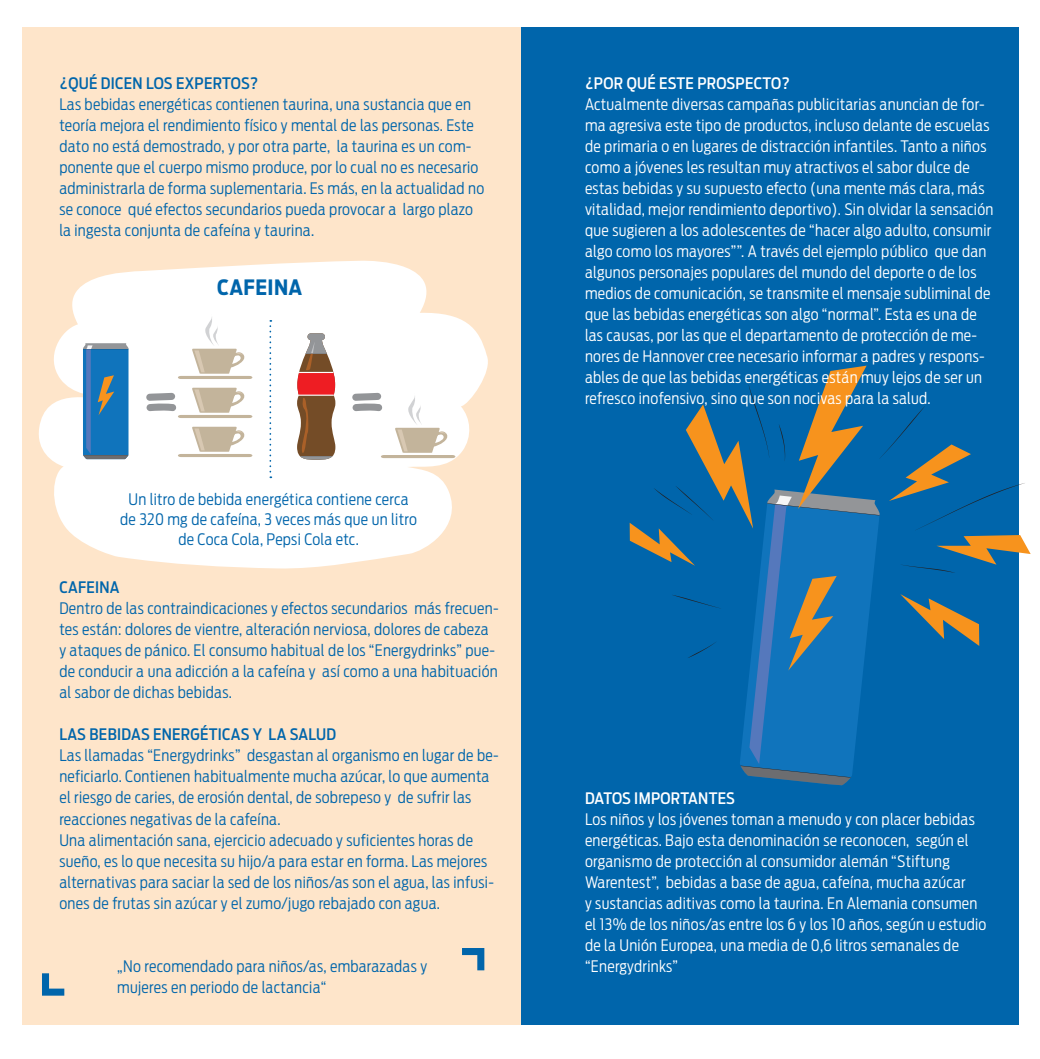
<style>
.page{position:relative;width:1040px;height:1059px;background:#fff}
.page>*{position:absolute;margin:0;border:0;box-sizing:border-box;transform-origin:0 0}
.t1{font:700 21px "Antenna Cond";letter-spacing:.02em;color:#0065ab}
.t2{font:300 15.75px/21px "Antenna Cond";letter-spacing:.02em;color:#0065ab}
.t3{font:300 15.75px/21px "Antenna Cond";letter-spacing:.02em;color:#fff}
.t4{font:500 15.75px "Antenna Cond";letter-spacing:.02em;color:#0065ab}
.t5{font:500 15.75px "Antenna Cond";letter-spacing:.02em;color:#fff}
</style>
<div class="page">
<div style="left:520px;top:27px;width:499px;height:997px;background:#0065ab"></div>
<div style="left:22px;top:27px;width:498px;height:997px;background:#fee5ca"></div>
<svg style="left:38px;top:260px;width:450px;height:309px;fill:#fff"></svg>
<svg style="left:83px;top:343px;width:45px;height:116px;background:#2c78b0"></svg>
<svg style="left:297px;top:333px;width:38px;height:126px;background:#a86e5b"></svg>
<svg style="left:178px;top:426px;width:74px;height:31px;background:#dfd7ca"></svg>
<svg style="left:178px;top:314px;width:74px;height:65px;background:#efebe4"></svg>
<svg style="left:146px;top:387px;width:106px;height:31px;background:#dcd6cd"></svg>
<svg style="left:352px;top:392px;width:103px;height:66px;background:#edeae6"></svg>
<svg style="left:269px;top:320px;width:2px;height:158px"></svg>
<svg style="left:462px;top:948px;width:22px;height:22px"></svg>
<svg style="left:42px;top:973px;width:22px;height:22px"></svg>
<svg style="left:629px;top:365px;width:401px;height:420px"></svg>
<p class="t4" style="left:59px;top:74px;width:200px">¿QUÉ DICEN LOS EXPERTOS?</p>
<p class="t2" style="left:59px;top:94px;width:426px">Las bebidas energéticas contienen taurina, una sustancia que en teoría mejora el rendimiento físico y mental de las personas. Este dato no está demostrado, y por otra parte, la taurina es un com&shy;ponente que el cuerpo mismo produce, por lo cual no es necesario administrarla de forma suplementaria. Es más, en la actualidad no se conoce qué efectos secundarios pueda provocar a largo plazo la ingesta conjunta de cafeína y taurina.</p>
<h1 class="t1" style="left:217px;top:274px;width:87px">CAFEINA</h1>
<p class="t2" style="left:120px;top:488px;width:298px;line-height:20.1px;text-align:center">Un litro de bebida energética contiene cerca de 320 mg de cafeína, 3 veces más que un litro de Coca Cola, Pepsi Cola etc.</p>
<p class="t4" style="left:59px;top:578px;width:37px">CAFEINA</p>
<p class="t2" style="left:59px;top:598px;width:441px">Dentro de las contraindicaciones y efectos secundarios más frecuen&shy;tes están: dolores de vientre, alteración nerviosa, dolores de cabeza y ataques de pánico. El consumo habitual de los “Energydrinks” pue&shy;de conducir a una adicción a la cafeína y así como a una habituación al sabor de dichas bebidas.</p>
<p class="t4" style="left:59px;top:725px;width:277px">LAS BEBIDAS ENERGÉTICAS Y LA SALUD</p>
<p class="t2" style="left:59px;top:745px;width:441px">Las llamadas “Energydrinks” desgastan al organismo en lugar de be&shy;neficiarlo. Contienen habitualmente mucha azúcar, lo que aumenta el riesgo de caries, de erosión dental, de sobrepeso y de sufrir las reacciones negativas de la cafeína.<br>Una alimentación sana, ejercicio adecuado y suficientes horas de sueño, es lo que necesita su hijo/a para estar en forma. Las mejores alternativas para saciar la sed de los niños/as son el agua, las infusi&shy;ones de frutas sin azúcar y el zumo/jugo rebajado con agua.</p>
<p class="t2" style="left:117px;top:955px;width:311px">„No recomendado para niños/as, embarazadas y mujeres en periodo de lactancia“</p>
<p class="t5" style="left:585px;top:74px;width:206px">¿POR QUÉ ESTE PROSPECTO?</p>
<p class="t3" style="left:585px;top:94px;width:410px">Actualmente diversas campañas publicitarias anuncian de for&shy;ma agresiva este tipo de productos, incluso delante de escuelas de primaria o en lugares de distracción infantiles. Tanto a niños como a jóvenes les resultan muy atractivos el sabor dulce de estas bebidas y su supuesto efecto (una mente más clara, más vitalidad, mejor rendimiento deportivo). Sin olvidar la sensación que sugieren a los adolescentes de “hacer algo adulto, consumir algo como los mayores””. A través del ejemplo público que dan algunos personajes populares del mundo del deporte o de los medios de comunicación, se transmite el mensaje subliminal de que las bebidas energéticas son algo “normal”. Esta es una de las causas, por las que el departamento de protección de me&shy;nores de Hannover cree necesario informar a padres y respons&shy;ables de que las bebidas energéticas están muy lejos de ser un refresco inofensivo, sino que son nocivas para la salud.</p>
<p class="t5" style="left:585px;top:788px;width:151px">DATOS IMPORTANTES</p>
<p class="t3" style="left:585px;top:808px;width:403px">Los niños y los jóvenes toman a menudo y con placer bebidas energéticas. Bajo esta denominación se reconocen, según el organismo de protección al consumidor alemán “Stiftung Warentest”, bebidas a base de agua, cafeína, mucha azúcar<br>y sustancias aditivas como la taurina. En Alemania consumen el 13% de los niños/as entre los 6 y los 10 años, según u estudio de la Unión Europea, una media de 0,6 litros semanales de “Energydrinks”</p>
</div>
